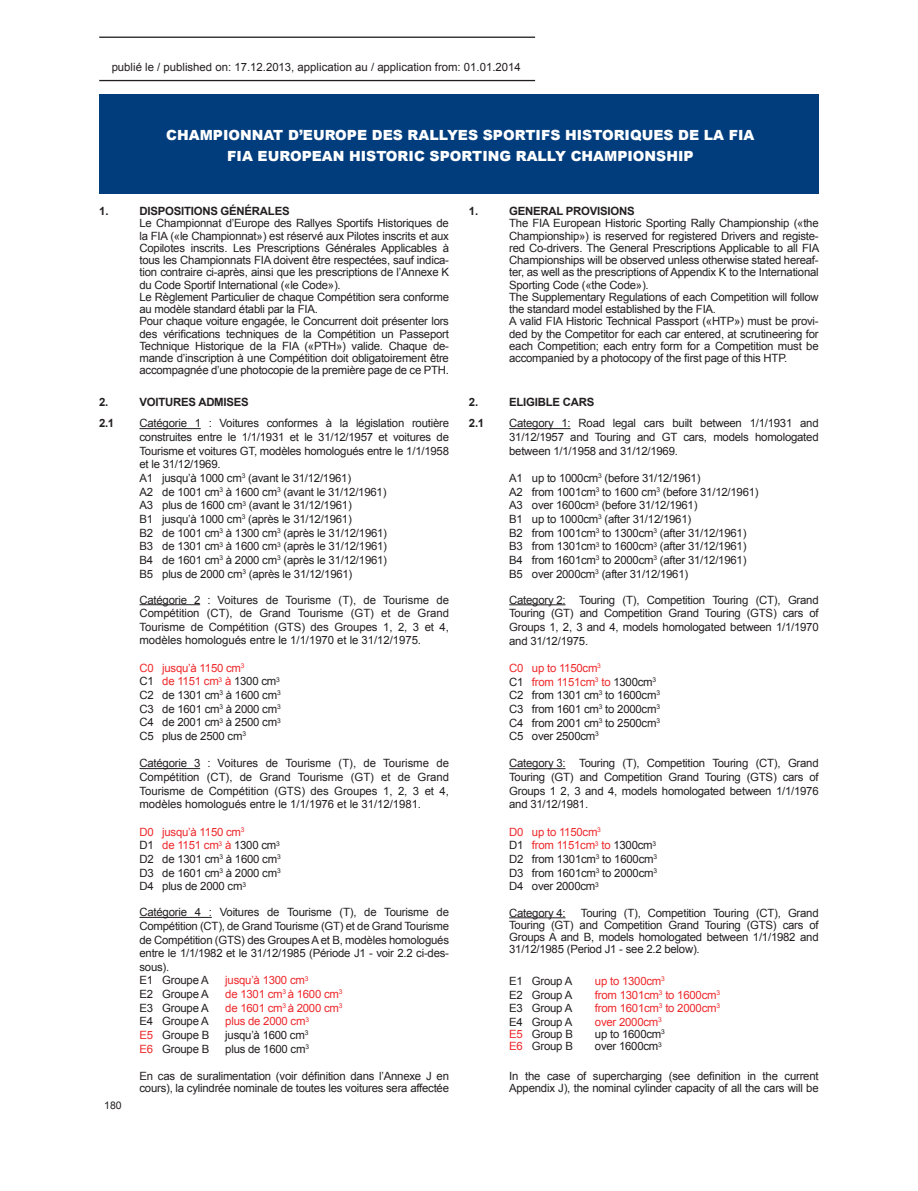
<style>
.page{position:relative;width:918px;height:1191px;background:#fff}
.page>*{position:absolute;margin:0;border:0;box-sizing:border-box;transform-origin:0 0}
.t1{font:900 14px/21.7px "Arial";color:#fff}
.t2{font:11.38px/13.7px "Arial";letter-spacing:-.02em;color:#231f20}
.t3{font:11.38px "Arial";letter-spacing:-.02em;color:#ee292c}
.t4{font:700 11.38px "Arial";letter-spacing:-.02em;color:#231f20}
.t5{font:11.38px "Arial";color:#231f20}
.t6{font:11.38px "Arial";letter-spacing:-.02em;color:#ee2a2b}
.t7{font:10.5px "Arial";color:#231f20}
.s1{color:#ee292c}
.s2{color:#ee2a2b}
</style>
<div class="page">
<div style="left:99px;top:94px;width:720px;height:99px;background:#013d7d"></div>
<hr style="left:99px;top:37px;width:436px;height:1px;background:#231f20">
<hr style="left:99px;top:80px;width:436px;height:1px;background:#231f20">
<hr style="left:139px;top:428px;width:62px;height:1px;background:#231f20">
<hr style="left:139px;top:604px;width:61px;height:1px;background:#231f20">
<hr style="left:139px;top:768px;width:61px;height:1px;background:#231f20">
<hr style="left:139px;top:917px;width:73px;height:1px;background:#231f20">
<hr style="left:509px;top:428px;width:61px;height:1px;background:#231f20">
<hr style="left:509px;top:604px;width:56px;height:1px;background:#231f20">
<hr style="left:509px;top:768px;width:56px;height:1px;background:#231f20">
<hr style="left:509px;top:917px;width:56px;height:1px;background:#231f20">
<p class="t5" style="left:112px;top:60px;width:411px">publié le / published on: 17.12.2013, application au / application from: 01.01.2014</p>
<p class="t1" style="left:227px;top:123px;width:511px;text-indent:-61px">CHAMPIONNAT D’EUROPE DES RALLYES SPORTIFS HISTORIQUES DE LA FIA<br>FIA</p>
<p class="t1" style="left:257px;top:145px;width:437px">EUROPEAN HISTORIC SPORTING RALLY CHAMPIONSHIP</p>
<p class="t4" style="left:99px;top:203px;width:11px">1.</p>
<p class="t4" style="left:139px;top:203px;width:152px">DISPOSITIONS GÉNÉRALES</p>
<p class="t2" style="left:139px;top:217px;width:311px;line-height:12.2px">Le Championnat d’Europe des Rallyes Sportifs Historiques de la FIA («le Championnat») est réservé aux Pilotes inscrits et aux Copilotes inscrits. Les Prescriptions Générales Applicables à tous les Championnats FIA doivent être respectées, sauf indica&shy;tion contraire ci-après, ainsi que les prescriptions de l’Annexe K du Code Sportif International («le Code»).<br>Le Règlement Particulier de chaque Compétition sera conforme au modèle standard établi par la FIA.<br>Pour chaque voiture engagée, le Concurrent doit présenter lors des vérifications techniques de la Compétition un Passeport Technique Historique de la FIA («PTH») valide. Chaque de&shy;mande d’inscription à une Compétition doit obligatoirement être accompagnée d’une photocopie de la première page de ce PTH.</p>
<p class="t4" style="left:99px;top:395px;width:11px">2.</p>
<p class="t4" style="left:139px;top:395px;width:111px">VOITURES ADMISES</p>
<p class="t4" style="left:99px;top:416px;width:16px">2.1</p>
<p class="t2" style="left:139px;top:417px;width:311px">Catégorie 1 : Voitures conformes à la législation routière construites entre le 1/1/1931 et le 31/12/1957 et voitures de Tourisme et voitures GT, modèles homologués entre le 1/1/1958 et le 31/12/1969.<br>A1 jusqu’à 1000 cm<sup>3</sup> (avant le 31/12/1961)<br>A2 de 1001 cm<sup>3</sup> à 1600 cm<sup>3</sup> (avant le 31/12/1961)<br>A3 plus de 1600 cm<sup>3</sup> (avant le 31/12/1961)<br>B1 jusqu’à 1000 cm<sup>3</sup> (après le 31/12/1961)<br>B2 de 1001 cm<sup>3</sup> à 1300 cm<sup>3</sup> (après le 31/12/1961)<br>B3 de 1301 cm<sup>3</sup> à 1600 cm<sup>3</sup> (après le 31/12/1961)<br>B4 de 1601 cm<sup>3</sup> à 2000 cm<sup>3</sup> (après le 31/12/1961)<br>B5 plus de 2000 cm<sup>3</sup> (après le 31/12/1961)</p>
<p class="t2" style="left:139px;top:593px;width:311px;text-align:justify">Catégorie 2 : Voitures de Tourisme (T), de Tourisme de Compétition (CT), de Grand Tourisme (GT) et de Grand Tourisme de Compétition (GTS) des Groupes 1, 2, 3 et 4, modèles homologués entre le 1/1/1970 et le 31/12/1975.</p>
<p class="t2" style="left:139px;top:661px;width:143px"><span class="s1">C0 jusqu’à 1150 cm</span><sup>3<br></sup>C1 <span class="s1">de 1151 cm</span><sup>3</sup> <span class="s1">à</span> 1300 cm<sup>3<br></sup>C2 de 1301 cm<sup>3</sup> à 1600 cm<sup>3<br></sup>C3 de 1601 cm<sup>3</sup> à 2000 cm<sup>3<br></sup>C4 de 2001 cm<sup>3</sup> à 2500 cm<sup>3<br></sup>C5 plus de 2500 cm<sup>3</sup></p>
<p class="t2" style="left:139px;top:756px;width:311px;text-align:justify">Catégorie 3 : Voitures de Tourisme (T), de Tourisme de Compétition (CT), de Grand Tourisme (GT) et de Grand Tourisme de Compétition (GTS) des Groupes 1, 2, 3 et 4, modèles homologués entre le 1/1/1976 et le 31/12/1981.</p>
<p class="t2" style="left:139px;top:825px;width:143px"><span class="s1">D0 jusqu’à 1150 cm</span><sup>3<br></sup>D1 <span class="s1">de 1151 cm</span><sup>3</sup> <span class="s1">à</span> 1300 cm<sup>3<br></sup>D2 de 1301 cm<sup>3</sup> à 1600 cm<sup>3<br></sup>D3 de 1601 cm<sup>3</sup> à 2000 cm<sup>3<br></sup>D4 plus de 2000 cm<sup>3</sup></p>
<p class="t2" style="left:139px;top:905px;width:311px">Catégorie 4 : Voitures de Tourisme (T), de Tourisme de Compétition (CT), de Grand Tourisme (GT) et de Grand Tourisme de Compétition (GTS) des Groupes A et B, modèles homologués entre le 1/1/1982 et le 31/12/1985 (Période J1 - voir 2.2 ci-des&shy;sous).<br>E1 Groupe A</p>
<p class="t3" style="left:225px;top:973px;width:85px">jusqu’à 1300 cm<sup>3</sup></p>
<p class="t7" style="left:104px;top:1098px;width:19px">180</p>
<p class="t2" style="left:139px;top:987px;width:71px">E2 Groupe A</p>
<p class="t3" style="left:225px;top:986px;width:119px">de 1301 cm<sup>3</sup> à 1600 cm<sup>3</sup></p>
<p class="t2" style="left:139px;top:1001px;width:71px">E3 Groupe A</p>
<p class="t3" style="left:225px;top:1000px;width:119px">de 1601 cm<sup>3</sup> à 2000 cm<sup>3</sup></p>
<p class="t2" style="left:139px;top:1014px;width:71px">E4 Groupe A</p>
<p class="t3" style="left:225px;top:1014px;width:85px">plus de 2000 cm<sup>3</sup></p>
<p class="t2" style="left:139px;top:1028px;width:71px"><span class="s1">E5</span> Groupe B</p>
<p class="t2" style="left:225px;top:1028px;width:85px">jusqu’à 1600 cm<sup>3</sup></p>
<p class="t2" style="left:139px;top:1042px;width:71px"><span class="s2">E6</span> Groupe B</p>
<p class="t2" style="left:225px;top:1042px;width:85px">plus de 1600 cm<sup>3</sup></p>
<p class="t2" style="left:139px;top:1069px;width:311px;line-height:12.2px">En cas de suralimentation (voir définition dans l’Annexe J en cours), la cylindrée nominale de toutes les voitures sera affectée</p>
<p class="t4" style="left:469px;top:203px;width:11px">1.</p>
<p class="t4" style="left:509px;top:203px;width:127px">GENERAL PROVISIONS</p>
<p class="t2" style="left:509px;top:217px;width:312px;line-height:12.2px">The FIA European Historic Sporting Rally Championship («the Championship») is reserved for registered Drivers and registe&shy;red Co-drivers. The General Prescriptions Applicable to all FIA Championships will be observed unless otherwise stated hereaf&shy;ter, as well as the prescriptions of Appendix K to the International Sporting Code («the Code»).<br>The Supplementary Regulations of each Competition will follow the standard model established by the FIA.<br>A valid FIA Historic Technical Passport («HTP») must be provi&shy;ded by the Competitor for each car entered, at scrutineering for each Competition; each entry form for a Competition must be accompanied by a photocopy of the first page of this HTP.</p>
<p class="t4" style="left:469px;top:395px;width:11px">2.</p>
<p class="t4" style="left:509px;top:395px;width:87px">ELIGIBLE CARS</p>
<p class="t4" style="left:469px;top:416px;width:17px">2.1</p>
<p class="t2" style="left:509px;top:417px;width:311px;text-align:justify">Category 1: Road legal cars built between 1/1/1931 and 31/12/1957 and Touring and GT cars, models homologated between 1/1/1958 and 31/12/1969.</p>
<p class="t2" style="left:509px;top:471px;width:251px">A1 up to 1000cm<sup>3</sup> (before 31/12/1961)<br>A2 from 1001cm<sup>3</sup> to 1600 cm<sup>3</sup> (before 31/12/1961)<br>A3 over 1600cm<sup>3</sup> (before 31/12/1961)<br>B1 up to 1000cm<sup>3</sup> (after 31/12/1961)<br>B2 from 1001cm<sup>3</sup> to 1300cm<sup>3</sup> (after 31/12/1961)<br>B3 from 1301cm<sup>3</sup> to 1600cm<sup>3</sup> (after 31/12/1961)<br>B4 from 1601cm<sup>3</sup> to 2000cm<sup>3</sup> (after 31/12/1961)<br>B5 over 2000cm<sup>3</sup> (after 31/12/1961)</p>
<p class="t2" style="left:509px;top:593px;width:311px;text-align:justify">Category 2: Touring (T), Competition Touring (CT), Grand Touring (GT) and Competition Grand Touring (GTS) cars of Groups 1, 2, 3 and 4, models homologated between 1/1/1970 and 31/12/1975.</p>
<p class="t2" style="left:509px;top:661px;width:152px"><span class="s1">C0 up to 1150cm</span><sup>3<br></sup>C1 <span class="s2">from 1151cm</span><sup>3</sup> <span class="s2">to</span> 1300cm<sup>3<br></sup>C2 from 1301 cm<sup>3</sup> to 1600cm<sup>3<br></sup>C3 from 1601 cm<sup>3</sup> to 2000cm<sup>3<br></sup>C4 from 2001 cm<sup>3</sup> to 2500cm<sup>3<br></sup>C5 over 2500cm<sup>3</sup></p>
<p class="t2" style="left:509px;top:756px;width:311px;text-align:justify">Category 3: Touring (T), Competition Touring (CT), Grand Touring (GT) and Competition Grand Touring (GTS) cars of Groups 1 2, 3 and 4, models homologated between 1/1/1976 and 31/12/1981.</p>
<p class="t2" style="left:509px;top:825px;width:149px"><span class="s1">D0 up to 1150cm</span><sup>3<br></sup>D1 <span class="s2">from 1151cm</span><sup>3</sup> <span class="s2">to</span> 1300cm<sup>3<br></sup>D2 from 1301cm<sup>3</sup> to 1600cm<sup>3<br></sup>D3 from 1601cm<sup>3</sup> to 2000cm<sup>3<br></sup>D4 over 2000cm<sup>3</sup></p>
<p class="t2" style="left:509px;top:906px;width:58px">Category 4:</p>
<p class="t2" style="left:509px;top:906px;width:311px;line-height:12.2px;text-align:justify;text-indent:72px">Touring (T), Competition Touring (CT), Grand Touring (GT) and Competition Grand Touring (GTS) cars of Groups A and B, models homologated between 1/1/1982 and 31/12/1985 (Period J1 - see 2.2 below).</p>
<p class="t2" style="left:509px;top:974px;width:65px">E1 Group A</p>
<p class="t6" style="left:595px;top:973px;width:71px">up to 1300cm<sup>3</sup></p>
<p class="t2" style="left:509px;top:987px;width:65px">E2 Group A</p>
<p class="t3" style="left:595px;top:987px;width:127px">from 1301cm<sup>3</sup> to 1600cm<sup>3</sup></p>
<p class="t2" style="left:509px;top:1001px;width:65px">E3 Group A</p>
<p class="t3" style="left:595px;top:1000px;width:127px">from 1601cm<sup>3</sup> to 2000cm<sup>3</sup></p>
<p class="t2" style="left:509px;top:1015px;width:65px">E4 Group A</p>
<p class="t3" style="left:595px;top:1014px;width:68px">over 2000cm<sup>3</sup></p>
<p class="t2" style="left:509px;top:1027px;width:65px"><span class="s2">E5</span> Group B</p>
<p class="t2" style="left:595px;top:1027px;width:71px">up to 1600cm<sup>3</sup></p>
<p class="t2" style="left:509px;top:1039px;width:65px"><span class="s1">E6</span> Group B</p>
<p class="t2" style="left:595px;top:1039px;width:68px">over 1600cm<sup>3</sup></p>
<p class="t2" style="left:509px;top:1070px;width:311px;line-height:12.2px">In the case of supercharging (see definition in the current<br>Appendix J), the nominal cylinder capacity of all the cars will be</p>
</div>
